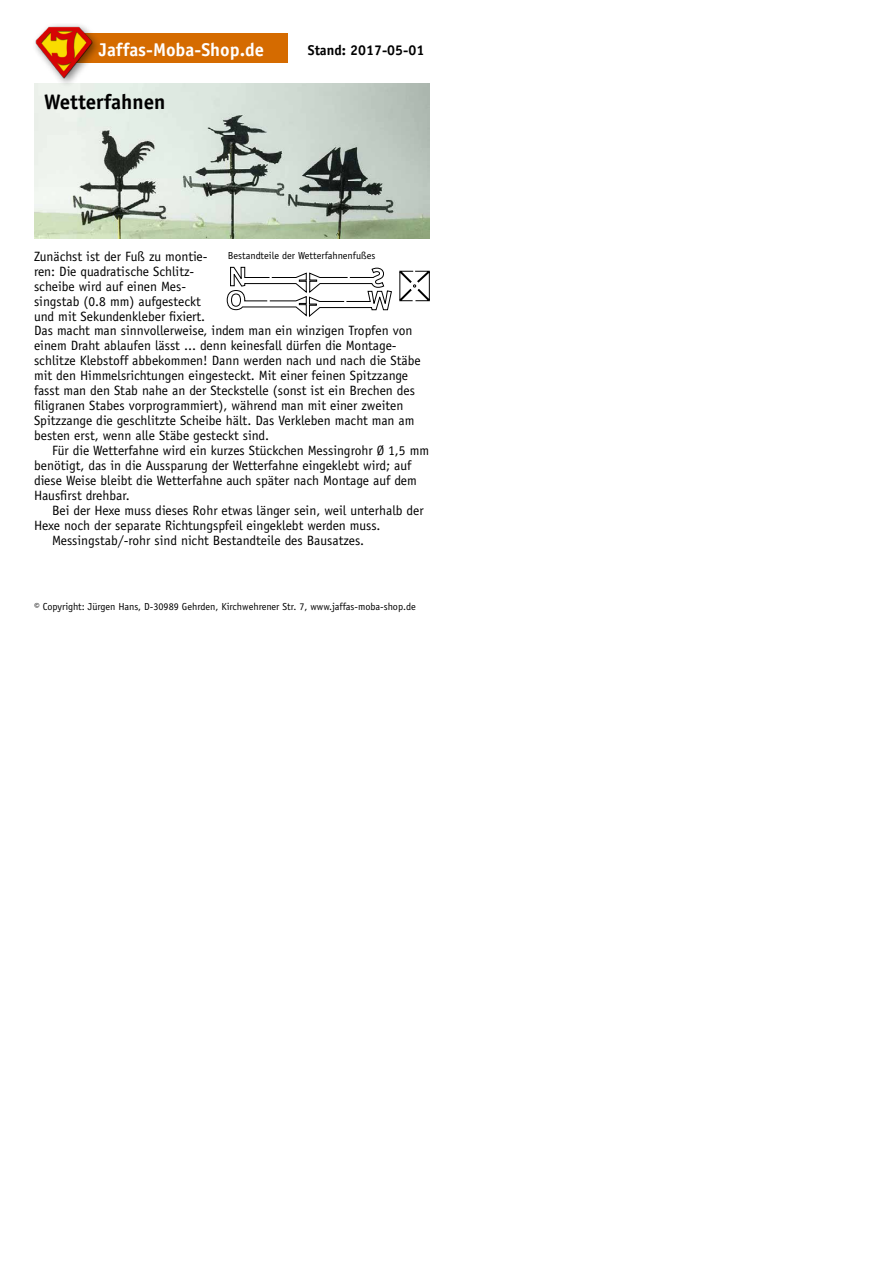
<style>
.page{position:relative;width:893px;height:1263px;background:#fff}
.page>*{position:absolute;margin:0;border:0;box-sizing:border-box;transform-origin:0 0}
.t1{font:700 21px "Officina Sans";color:#000}
.t2{font:700 18.6px "Officina Sans";color:#fff}
.t3{font:700 14.25px "Officina Sans";color:#000}
.t4{font:13.5px/15px "Officina Sans";color:#000}
.t5{font:10.2px "Officina Sans";color:#000}
</style>
<div class="page">
<img style="left:34px;top:83px;width:395px;height:155px">
<div style="left:59px;top:33px;width:229px;height:30px;background:#d56b00"></div>
<div style="left:31px;top:22px;width:71px;height:66px;background:#000;opacity:.5"></div>
<img style="left:34px;top:27px;width:59px;height:51px">
<svg style="left:400px;top:271px;width:30px;height:30px"></svg>
<svg style="left:227px;top:267px;width:165px;height:50px"></svg>
<h2 class="t2" style="left:99px;top:38px;width:167px">Jaffas-Moba-Shop.de</h2>
<p class="t3" style="left:308px;top:41px;width:118px">Stand: 2017-05-01</p>
<h1 class="t1" style="left:44px;top:89px;width:123px">Wetterfahnen</h1>
<p class="t4" style="left:34px;top:249px;width:175px">Zunächst ist der Fuß zu montie&shy;ren: Die quadratische Schlitz&shy;scheibe wird auf einen Mes&shy;singstab (0.8 mm) aufgesteckt und mit Sekundenkleber fixiert.</p>
<p class="t5" style="left:228px;top:250px;width:149px">Bestandteile der Wetterfahnenfußes</p>
<p class="t4" style="left:34px;top:323px;width:388px">Das macht man sinnvollerweise, indem man ein winzigen Tropfen von einem Draht ablaufen lässt ... denn keinesfall dürfen die Montage&shy;schlitze Klebstoff abbekommen! Dann werden nach und nach die Stäbe mit den Himmelsrichtungen eingesteckt. Mit einer feinen Spitzzange fasst man den Stab nahe an der Steckstelle (sonst ist ein Brechen des filigranen Stabes vorprogrammiert), während man mit einer zweiten Spitzzange die geschlitzte Scheibe hält. Das Verkleben macht man am besten erst, wenn alle Stäbe gesteckt sind.</p>
<p class="t4" style="left:34px;top:443px;width:397px;text-indent:18px">Für die Wetterfahne wird ein kurzes Stückchen Messingrohr Ø 1,5 mm benötigt, das in die Aussparung der Wetterfahne eingeklebt wird; auf diese Weise bleibt die Wetterfahne auch später nach Montage auf dem Hausfirst drehbar.</p>
<p class="t4" style="left:52px;top:503px;width:373px">Bei der Hexe muss dieses Rohr etwas länger sein, weil unterhalb der</p>
<p class="t4" style="left:34px;top:518px;width:348px">Hexe noch der separate Richtungspfeil eingeklebt werden muss.</p>
<p class="t4" style="left:52px;top:533px;width:314px">Messingstab/-rohr sind nicht Bestandteile des Bausatzes.</p>
<p class="t5" style="left:34px;top:601px;width:383px">© Copyright: Jürgen Hans, D-30989 Gehrden, Kirchwehrener Str. 7, www.jaffas-moba-shop.de</p>
</div>
